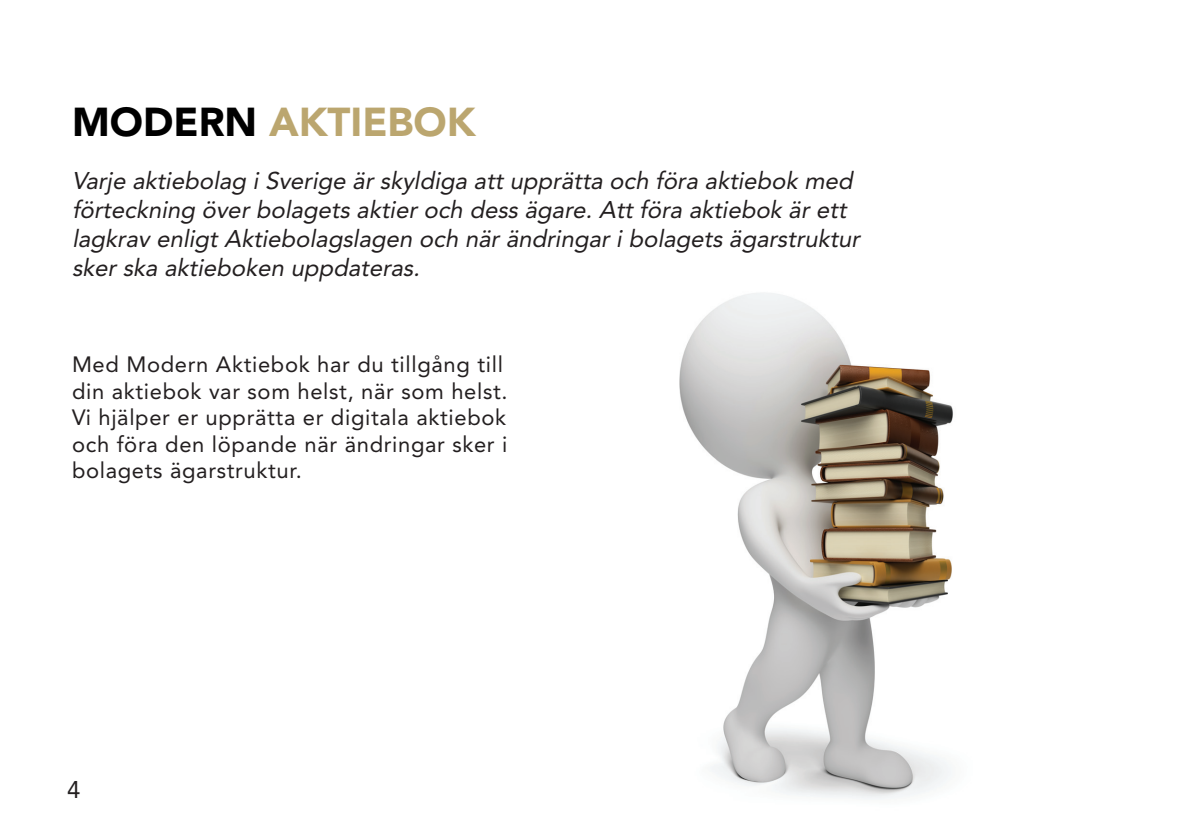
<style>
.page{position:relative;width:1191px;height:840px;background:#fff}
.page>*{position:absolute;margin:0;border:0;box-sizing:border-box;transform-origin:0 0}
.t1{font:900 40px "Avenir LT";color:#bba66f}
.t2{font:900 40px "Avenir LT";color:#000}
.t3{font:italic 24px/28.8px "Avenir LT";color:#231f20}
.t4{font:22px/26.4px "Avenir LT";letter-spacing:.03em;color:#231f20}
</style>
<div class="page">
<img style="left:679px;top:293px;width:274px;height:506px">
<h1 class="t2" style="left:72px;top:97px;width:31px">MODERN</h1>
<h1 class="t1" style="left:269px;top:97px;width:27px">AKTIEBOK</h1>
<p class="t3" style="left:72px;top:167px;width:794px">Varje aktiebolag i Sverige är skyldiga att upprätta och föra aktiebok med förteckning över bolagets aktier och dess ägare. Att föra aktiebok är ett lagkrav enligt Aktiebolagslagen och när ändringar i bolagets ägarstruktur sker ska aktieboken uppdateras.</p>
<p class="t4" style="left:72px;top:351px;width:437px">Med Modern Aktiebok har du tillgång till din aktiebok var som helst, när som helst.<br>Vi hjälper er upprätta er digitala aktiebok och föra den löpande när ändringar sker i bolagets ägarstruktur.</p>
</div>
